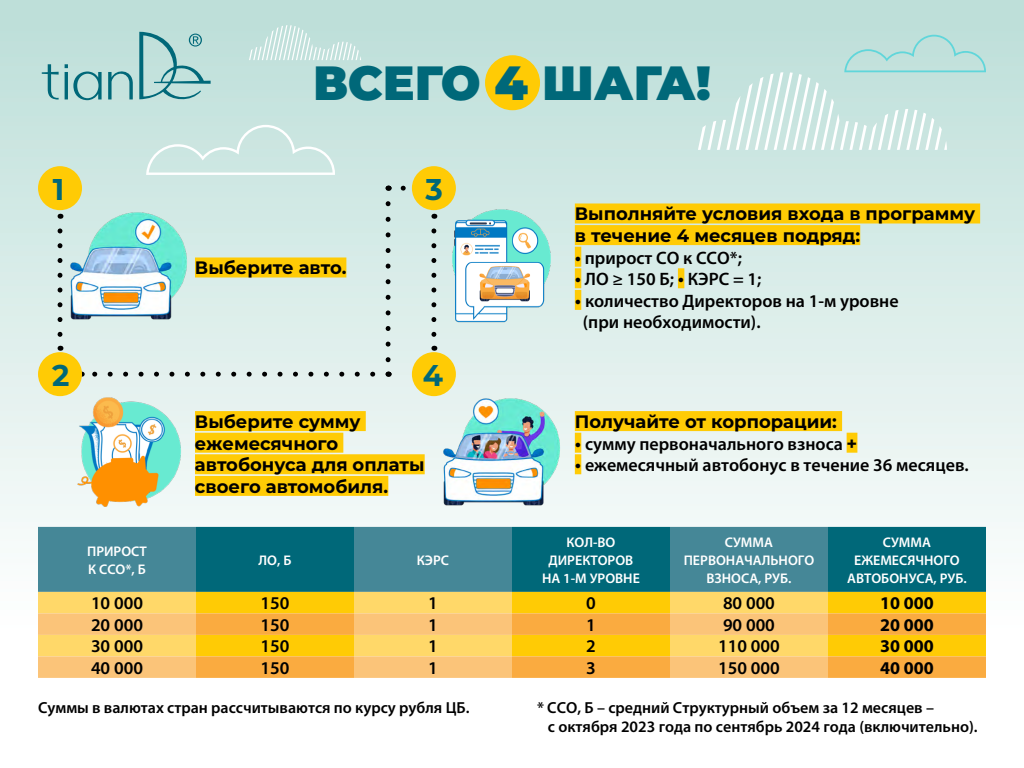
<style>
.page{position:relative;width:1024px;height:768px;background:#fff}
.page>*{position:absolute;margin:0;border:0;box-sizing:border-box;transform-origin:0 0}
.t1{font:900 48px "Montserrat";color:#006879}
.t2{font:700 30px "Montserrat";color:#006879}
.t3{font:600 18px/21.6px "Myriad Pro";color:#000}
.t4{font:700 18px/21.6px "Montserrat";color:#000}
.t5{font:700 18px "Myriad Pro";color:#000}
.t6{font:600 16px/19.2px "Myriad Pro";color:#000}
.t7{font:600 14px/18px "Myriad Pro";color:#fff;text-align:center}
.s1{font-family:"Montserrat";font-weight:700}
</style>
<div class="page">
<img style="left:0;top:0;width:1024px;height:528px">
<div style="left:38px;top:527px;width:158px;height:65px;background:#458797"></div>
<svg style="left:196px;top:527px;width:790px;height:65px;background:#1c7485"></svg>
<div style="left:38px;top:592px;width:158px;height:21px;background:#ffd869"></div>
<svg style="left:196px;top:592px;width:790px;height:64px;background:#ffcf26"></svg>
<svg style="left:38px;top:613px;width:790px;height:65px;background:#fdce51"></svg>
<svg style="left:196px;top:613px;width:790px;height:22px;background:#fab658"></svg>
<svg style="left:196px;top:656px;width:790px;height:22px;background:#fab659"></svg>
<img style="left:54px;top:198px;width:150px;height:136px">
<img style="left:54px;top:384px;width:150px;height:136px">
<img style="left:426px;top:198px;width:151px;height:136px">
<img style="left:426px;top:384px;width:151px;height:136px">
<div style="left:195px;top:257px;width:151px;height:20px;background:#ffcb05"></div>
<div style="left:195px;top:411px;width:171px;height:20px;background:#ffcb05"></div>
<div style="left:195px;top:433px;width:148px;height:20px;background:#ffcb05"></div>
<div style="left:195px;top:454px;width:230px;height:20px;background:#ffcb05"></div>
<div style="left:195px;top:476px;width:193px;height:20px;background:#ffcb05"></div>
<div style="left:575px;top:203px;width:405px;height:20px;background:#ffcb05"></div>
<div style="left:575px;top:225px;width:285px;height:20px;background:#ffcb05"></div>
<div style="left:575px;top:247px;width:6px;height:20px;background:#ffcb05"></div>
<div style="left:575px;top:268px;width:6px;height:20px;background:#ffcb05"></div>
<div style="left:678px;top:268px;width:6px;height:20px;background:#ffcb05"></div>
<div style="left:575px;top:290px;width:6px;height:20px;background:#ffcb05"></div>
<div style="left:575px;top:411px;width:267px;height:20px;background:#ffcb05"></div>
<div style="left:575px;top:433px;width:6px;height:20px;background:#ffcb05"></div>
<div style="left:847px;top:433px;width:10px;height:20px;background:#ffcb05"></div>
<div style="left:575px;top:454px;width:6px;height:20px;background:#ffcb05"></div>
<svg style="left:58px;top:231px;width:5px;height:120px"></svg>
<svg style="left:431px;top:231px;width:5px;height:120px"></svg>
<svg style="left:89px;top:372px;width:284px;height:5px"></svg>
<svg style="left:386px;top:204px;width:5px;height:162px"></svg>
<svg style="left:396px;top:186px;width:16px;height:5px"></svg>
<div style="left:38px;top:166px;width:44px;height:44px;background:#ffcb05;border-radius:50%"></div>
<div style="left:412px;top:166px;width:44px;height:44px;background:#ffcb05;border-radius:50%"></div>
<div style="left:412px;top:352px;width:44px;height:44px;background:#ffcb05;border-radius:50%"></div>
<div style="left:38px;top:352px;width:44px;height:44px;background:#ffcb05;border-radius:50%"></div>
<div style="left:485px;top:55px;width:55px;height:55px;background:#ffcb05;border-radius:50%"></div>
<svg style="left:146px;top:125px;width:189px;height:50px;background:#d1e8e4"></svg>
<svg style="left:249px;top:25px;width:112px;height:35px;background:#cae5e0"></svg>
<svg style="left:698px;top:35px;width:288px;height:115px;background:#c8e5e0"></svg>
<svg style="left:42px;top:32px;width:169px;height:71px;background:#a6cfcd"></svg>
<h1 class="t1" style="left:313px;top:47px;width:399px">ВСЕГО 4 ШАГА!</h1>
<h2 class="t2" style="left:53px;top:168px;width:13px">1</h2>
<h2 class="t2" style="left:426px;top:168px;width:19px">3</h2>
<p class="t4" style="left:195px;top:256px;width:153px">Выберите авто.</p>
<h2 class="t2" style="left:52px;top:354px;width:19px">2</h2>
<h2 class="t2" style="left:423px;top:354px;width:22px">4</h2>
<p class="t4" style="left:195px;top:410px;width:231px">Выберите сумму ежемесячного автобонуса для оплаты своего автомобиля.</p>
<p class="t7" style="left:87px;top:542px;width:61px;text-align:left">ПРИРОСТ<br>К ССО*, Б</p>
<p class="t7" style="left:259px;top:551px;width:34px">ЛО, Б</p>
<p class="t7" style="left:417px;top:551px;width:34px">КЭРС</p>
<p class="t4" style="left:575px;top:202px;width:402px">Выполняйте условия входа в программу в течение 4 месяцев подряд:</p>
<p class="t3" style="left:575px;top:246px;width:169px"><span class="s1">•</span> прирост СО к ССО*;</p>
<p class="t3" style="left:575px;top:268px;width:188px"><span class="s1">•</span> ЛО ≥ 150 Б; <span class="s1">•</span> КЭРС = 1;</p>
<p class="t3" style="left:583px;top:290px;width:317px;text-indent:-8px"><span class="s1">•</span> количество Директоров на 1-м уровне (при необходимости).</p>
<p class="t4" style="left:575px;top:410px;width:264px">Получайте от корпорации:</p>
<p class="t3" style="left:575px;top:432px;width:284px"><span class="s1">•</span> сумму первоначального взноса <span class="s1">+</span></p>
<p class="t3" style="left:575px;top:454px;width:395px"><span class="s1">•</span> ежемесячный автобонус в течение 36 месяцев.</p>
<p class="t7" style="left:542px;top:533px;width:99px">КОЛ-ВО<br>ДИРЕКТОРОВ<br>НА 1-М УРОВНЕ</p>
<p class="t7" style="left:684px;top:533px;width:132px">СУММА<br>ПЕРВОНАЧАЛЬНОГО<br>ВЗНОСА, РУБ.</p>
<p class="t7" style="left:847px;top:533px;width:121px">СУММА<br>ЕЖЕМЕСЯЧНОГО<br>АВТОБОНУСА, РУБ.</p>
<p class="t3" style="left:91px;top:592px;width:53px">10 000</p>
<p class="t3" style="left:261px;top:592px;width:30px">150</p>
<p class="t3" style="left:428px;top:592px;width:11px">1</p>
<p class="t3" style="left:586px;top:592px;width:11px">0</p>
<p class="t3" style="left:723px;top:592px;width:53px">80 000</p>
<p class="t5" style="left:880px;top:592px;width:55px">10 000</p>
<p class="t3" style="left:91px;top:614px;width:53px">20 000</p>
<p class="t3" style="left:261px;top:614px;width:30px">150</p>
<p class="t3" style="left:428px;top:614px;width:11px">1</p>
<p class="t3" style="left:586px;top:614px;width:11px">1</p>
<p class="t3" style="left:723px;top:614px;width:53px">90 000</p>
<p class="t5" style="left:880px;top:613px;width:55px">20 000</p>
<p class="t3" style="left:91px;top:635px;width:53px">30 000</p>
<p class="t3" style="left:261px;top:635px;width:30px">150</p>
<p class="t3" style="left:428px;top:635px;width:11px">1</p>
<p class="t3" style="left:586px;top:635px;width:11px">2</p>
<p class="t3" style="left:718px;top:635px;width:63px">110 000</p>
<p class="t5" style="left:880px;top:635px;width:55px">30 000</p>
<p class="t3" style="left:91px;top:657px;width:53px">40 000</p>
<p class="t3" style="left:261px;top:657px;width:30px">150</p>
<p class="t3" style="left:428px;top:657px;width:11px">1</p>
<p class="t3" style="left:586px;top:657px;width:11px">3</p>
<p class="t3" style="left:718px;top:657px;width:63px">150 000</p>
<p class="t5" style="left:880px;top:656px;width:55px">40 000</p>
<p class="t6" style="left:548px;top:697px;width:431px;text-indent:-11px">* ССО, Б – средний Структурный объем за 12 месяцев –<br>с октября 2023 года по сентябрь 2024 года (включительно).</p>
<p class="t6" style="left:38px;top:697px;width:433px">Суммы в валютах стран рассчитываются по курсу рубля ЦБ.</p>
</div>
